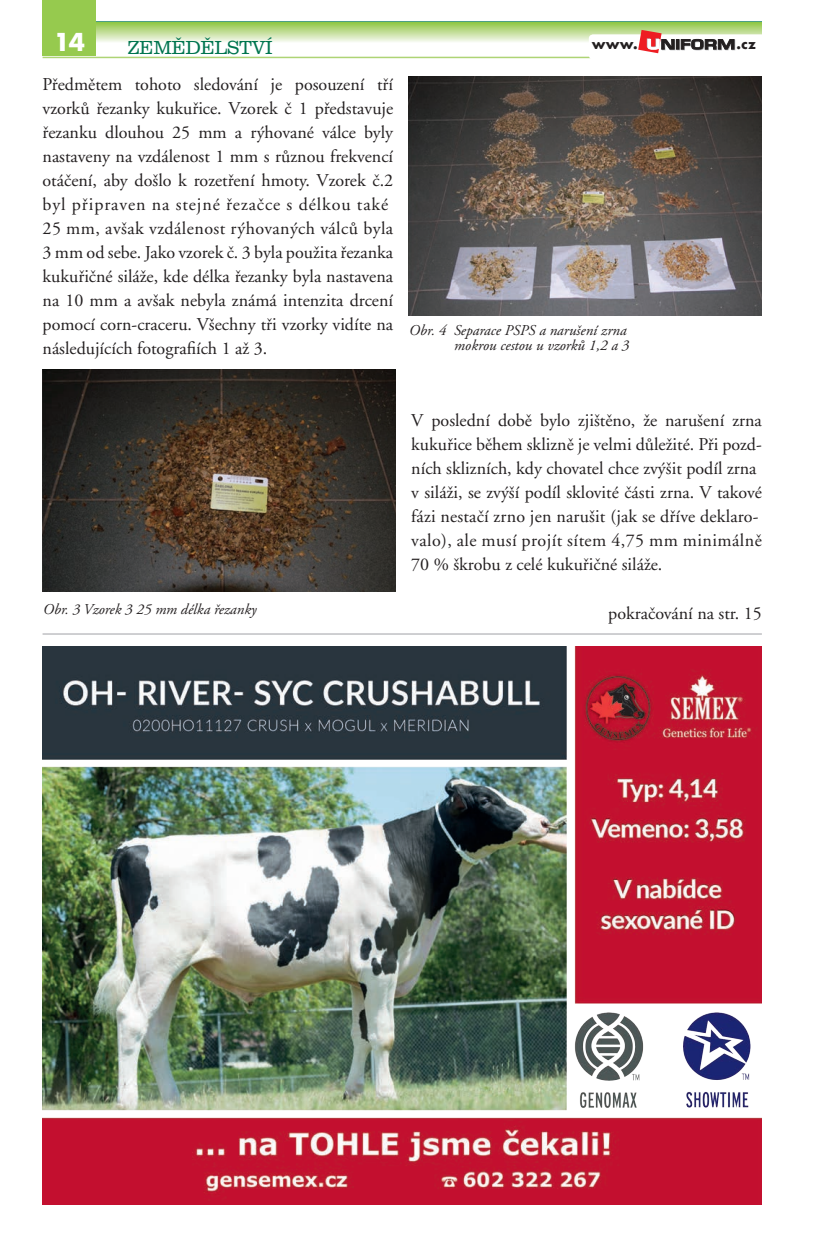
<style>
.page{position:relative;width:830px;height:1234px;background:#fff}
.page>*{position:absolute;margin:0;border:0;box-sizing:border-box;transform-origin:0 0}
.t1{font:700 24px "Futura";color:#fff}
.t2{font:300 19.5px "URW Clarendon TCE";letter-spacing:-.02em;color:#00754f}
.t3{font:18px/24px "Adobe Garamond CE";color:#231f20}
.t4{font:italic 15px/15px "Adobe Garamond CE";color:#231f20;text-align:right}
.t5{font:700 13.5px "Futura";color:#231f20}
</style>
<div class="page">
<svg style="left:96px;top:21px;width:665px;height:21px;background:#b7d990"></svg>
<div style="left:43px;top:0;width:53px;height:55px;background:#96ca4e"></div>
<hr style="left:43px;top:57px;width:704px;height:1px;background:#aed475">
<div style="left:588px;top:34px;width:177px;height:26px;background:#fff;border-radius:4px"></div>
<svg style="left:638px;top:30px;width:96px;height:23px"></svg>
<img style="left:43px;top:646px;width:718px;height:557px">
<img style="left:408px;top:77px;width:353px;height:238px">
<img style="left:43px;top:369px;width:352px;height:222px">
<hr style="left:43px;top:633px;width:718px;height:1px;background:#bfc0c3">
<h1 class="t1" style="left:54px;top:25px;width:33px">14</h1>
<p class="t2" style="left:128px;top:36px;width:146px">ZEMĚDĚLSTVÍ</p>
<p class="t5" style="left:591px;top:34px;width:47px">www.</p>
<p class="t5" style="left:736px;top:34px;width:21px">.cz</p>
<p class="t3" style="left:43px;top:72px;width:352px">Předmětem tohoto sledování je posouzení tří vzorků řezanky kukuřice. Vzorek č 1 představuje řezanku dlouhou 25 mm a rýhované válce byly nastaveny na vzdálenost 1 mm s různou frekvencí otáčení, aby došlo k rozetření hmoty. Vzorek č.2 byl připraven na stejné řezačce s délkou také 25 mm, avšak vzdálenost rýhovaných válců byla 3 mm od sebe. Jako vzorek č. 3 byla použita řezanka kukuřičné siláže, kde délka řezanky byla nastavena na 10 mm a avšak nebyla známá intenzita drcení pomocí corn-craceru. Všechny tři vzorky vidíte na následujících fotografiích 1 až 3.</p>
<p class="t4" style="left:408px;top:323px;width:221px">Obr. 4 Separace PSPS a narušení zrna mokrou cestou u vzorků 1,2 a 3</p>
<p class="t3" style="left:411px;top:408px;width:352px">V poslední době bylo zjištěno, že narušení zrna kukuřice během sklizně je velmi důležité. Při pozd&shy;ních sklizních, kdy chovatel chce zvýšit podíl zrna v siláži, se zvýší podíl sklovité části zrna. V takové fázi nestačí zrno jen narušit (jak se dříve deklaro&shy;valo), ale musí projít sítem 4,75 mm minimálně 70 % škrobu z celé kukuřičné siláže.</p>
<p class="t4" style="left:43px;top:602px;width:215px">Obr. 3 Vzorek 3 25 mm délka řezanky</p>
<p class="t3" style="left:608px;top:601px;width:155px">pokračování na str. 15</p>
</div>
